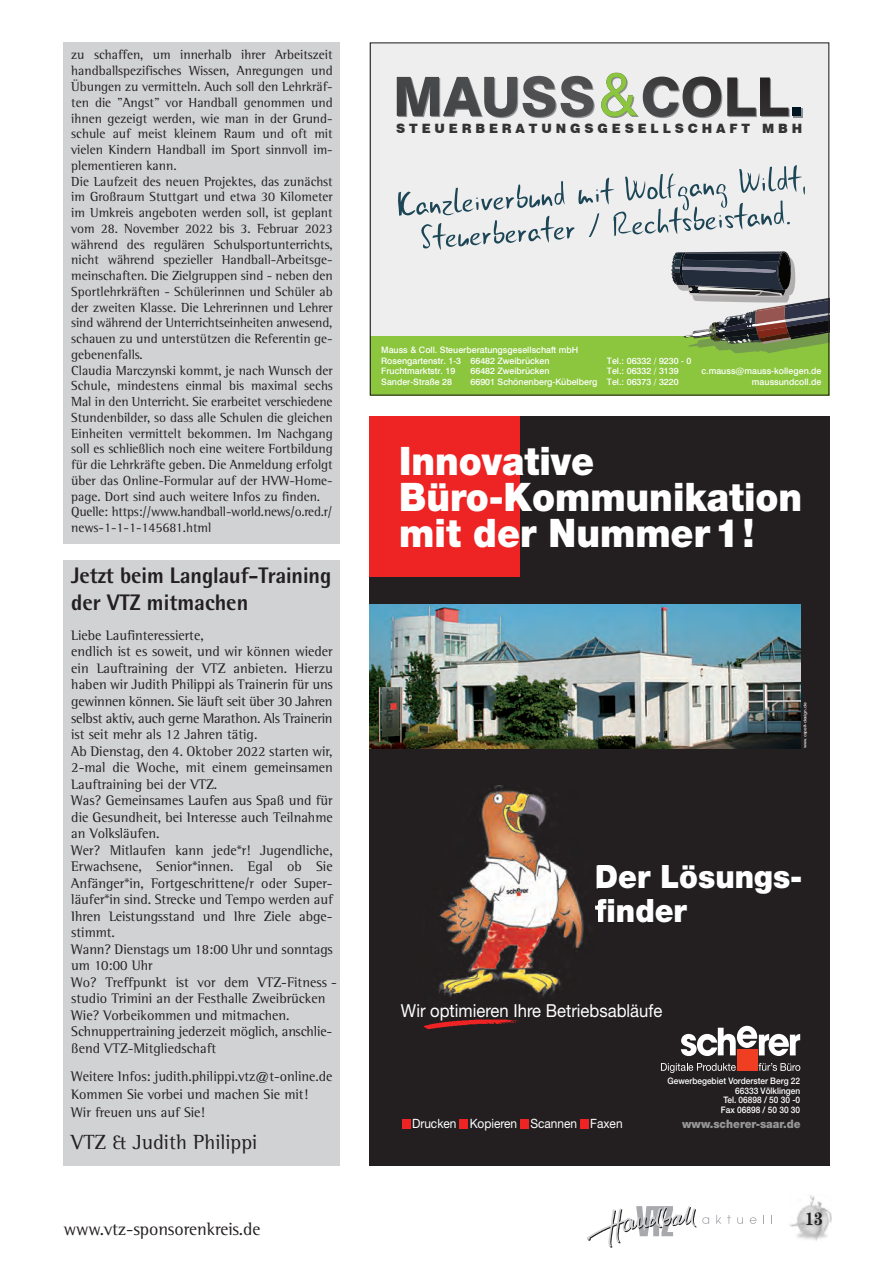
<style>
.page{position:relative;width:893px;height:1263px;background:#fff}
.page>*{position:absolute;margin:0;border:0;box-sizing:border-box;transform-origin:0 0}
.t1{font:900 39.3px/35.7px "Helvetica Neue";color:#fff;scale:.93 1}
.t2{font:900 32.25px/34px "Helvetica Neue";color:#fff;scale:.93 1}
.t3{font:800 22.5px/27px "Rotis Semi Sans";letter-spacing:-.005em;color:#231f20;scale:.96 1}
.t4{font:21px "Rotis Semi Serif";color:#231f20}
.t5{font:18px "Rotis Semi Serif";color:#231f20}
.t6{font:700 condensed 18px "Century";color:#231f20}
.t7{font:17.85px "Helvetica Neue";color:#fff;scale:.93 1}
.t8{font:14.25px/16.5px "Rotis Semi Serif";color:#231f20}
.t9{font:13.5px/15.8px "Rotis Semi Serif";color:#231f20}
.t10{font:900 12.9px "Swiss 721 BT";letter-spacing:.3em;color:#333}
.t11{font:12.75px "Helvetica Neue";color:#fff;scale:.93 1}
.t12{font:900 11.7px "Helvetica Neue";color:#969696;scale:.93 1}
.t13{font:500 9px/9.9px "Helvetica Neue";color:#fff;text-align:right;scale:.93 1}
.t14{font:500 8.85px/10.6px "Swiss 721 BT";color:#fff}
.t15{font:500 3.9px "Avant Garde";letter-spacing:.015em;color:#fff;scale:1.07 1}
</style>
<div class="page">
<img style="left:789px;top:1195px;width:43px;height:46px">
<img style="left:587px;top:1206px;width:109px;height:42px">
<svg style="left:702px;top:1217px;width:7px;height:7px"></svg>
<svg style="left:716px;top:1215px;width:5px;height:9px"></svg>
<svg style="left:727px;top:1215px;width:4px;height:9px"></svg>
<svg style="left:737px;top:1217px;width:6px;height:7px"></svg>
<svg style="left:750px;top:1217px;width:7px;height:7px"></svg>
<div style="left:370px;top:417px;width:459px;height:334px;background:#231f20"></div>
<img style="left:370px;top:604px;width:430px;height:144px">
<div style="left:370px;top:417px;width:150px;height:160px;background:#ee2323"></div>
<img style="left:424px;top:740px;width:173px;height:9px">
<div style="left:370px;top:784px;width:459px;height:381px;background:#231f20"></div>
<svg style="left:681px;top:1026px;width:119px;height:30px"></svg>
<svg style="left:661px;top:1063px;width:75px;height:10px"></svg>
<svg style="left:759px;top:1063px;width:41px;height:8px"></svg>
<div style="left:737px;top:1049px;width:20px;height:22px;background:#ef3e22"></div>
<div style="left:402px;top:1119px;width:8px;height:9px;background:#ee2323"></div>
<div style="left:459px;top:1119px;width:9px;height:9px;background:#ee2323"></div>
<div style="left:520px;top:1119px;width:8px;height:9px;background:#ee2323"></div>
<div style="left:580px;top:1119px;width:8px;height:9px;background:#ee2323"></div>
<img style="left:438px;top:785px;width:159px;height:212px">
<svg style="left:597px;top:865px;width:1px;height:24px"></svg>
<img style="left:423px;top:1019px;width:96px;height:11px">
<div style="left:370px;top:750px;width:459px;height:35px;background:#231f20"></div>
<div style="left:370px;top:43px;width:459px;height:306px;background:#eeeeef"></div>
<svg style="left:484px;top:73px;width:238px;height:45px"></svg>
<svg style="left:794px;top:109px;width:8px;height:8px"></svg>
<div style="left:793px;top:108px;width:8px;height:8px;background:#001522"></div>
<div style="left:370px;top:336px;width:362px;height:59px;background:#8bc63e"></div>
<div style="left:694px;top:336px;width:135px;height:59px;background:#8bc63e"></div>
<svg style="left:398px;top:165px;width:429px;height:188px"></svg>
<div style="left:64px;top:43px;width:276px;height:501px;background:#d1d2d4"></div>
<div style="left:64px;top:560px;width:276px;height:605px;background:#d1d2d4"></div>
<p class="t9" style="left:71px;top:48px;width:263px">zu schaffen, um innerhalb ihrer Arbeitszeit handballspezifisches Wissen, Anregungen und Übungen zu vermitteln. Auch soll den Lehrkräf&shy;ten die "Angst" vor Handball genommen und ihnen gezeigt werden, wie man in der Grund&shy;schule auf meist kleinem Raum und oft mit vielen Kindern Handball im Sport sinnvoll im&shy;plementieren kann.<br>Die Laufzeit des neuen Projektes, das zunächst im Großraum Stuttgart und etwa 30 Kilometer im Umkreis angeboten werden soll, ist geplant vom 28. November 2022 bis 3. Februar 2023 während des regulären Schulsportunterrichts, nicht während spezieller Handball-Arbeitsge&shy;meinschaften. Die Zielgruppen sind - neben den Sportlehrkräften - Schülerinnen und Schüler ab der zweiten Klasse. Die Lehrerinnen und Lehrer sind während der Unterrichtseinheiten anwesend, schauen zu und unterstützen die Referentin ge&shy;gebenenfalls.<br>Claudia Marczynski kommt, je nach Wunsch der Schule, mindestens einmal bis maximal sechs Mal in den Unterricht. Sie erarbeitet verschiedene Stundenbilder, so dass alle Schulen die gleichen Einheiten vermittelt bekommen. Im Nachgang soll es schließlich noch eine weitere Fortbildung für die Lehrkräfte geben. Die Anmeldung erfolgt über das Online-Formular auf der HVW-Home&shy;page. Dort sind auch weitere Infos zu finden.<br>Quelle: https://www.handball-world.news/o.red.r/ news-1-1-1-145681.html</p>
<h3 class="t3" style="left:71px;top:564px;width:272px">Jetzt beim Langlauf-Training der VTZ mitmachen</h3>
<p class="t8" style="left:71px;top:628px;width:267px">Liebe Laufinteressierte,<br>endlich ist es soweit, und wir können wieder ein Lauftraining der VTZ anbieten. Hierzu haben wir Judith Philippi als Trainerin für uns gewinnen können. Sie läuft seit über 30 Jahren selbst aktiv, auch gerne Marathon. Als Trainerin ist seit mehr als 12 Jahren tätig.<br>Ab Dienstag, den 4. Oktober 2022 starten wir, 2-mal die Woche, mit einem gemeinsamen Lauftraining bei der VTZ.<br>Was? Gemeinsames Laufen aus Spaß und für die Gesundheit, bei Interesse auch Teilnahme an Volksläufen.<br>Wer? Mitlaufen kann jede*r! Jugendliche, Erwachsene, Senior*innen. Egal ob Sie Anfänger*in, Fortgeschrittene/r oder Super&shy;läufer*in sind. Strecke und Tempo werden auf Ihren Leistungsstand und Ihre Ziele abge&shy;stimmt.<br>Wann? Dienstags um 18:00 Uhr und sonntags um 10:00 Uhr<br>Wo? Treffpunkt ist vor dem VTZ-Fitness - studio Trimini an der Festhalle Zweibrücken Wie? Vorbeikommen und mitmachen.<br>Schnuppertraining jederzeit möglich, anschlie - ßend VTZ-Mitgliedschaft</p>
<p class="t8" style="left:71px;top:1069px;width:263px;line-height:18px">Weitere Infos: judith.philippi.vtz@t-online.de<br>Kommen Sie vorbei und machen Sie mit!<br>Wir freuen uns auf Sie!</p>
<h3 class="t4" style="left:71px;top:1134px;width:188px">VTZ &amp; Judith Philippi</h3>
<h3 class="t5" style="left:64px;top:1223px;width:198px">www.vtz-sponsorenkreis.de</h3>
<p class="t10" style="left:396px;top:120px;width:407px">STEUERBERATUNGSGESELLSCHAFT MBH</p>
<p class="t14" style="left:381px;top:345px;width:198px">Mauss &amp; Coll. Steuerberatungsgesellschaft mbH<br>Rosengartenstr. 1-3 66482 Zweibrücken</p>
<p class="t14" style="left:607px;top:356px;width:86px">Tel.: 06332 / 9230 - 0</p>
<p class="t14" style="left:381px;top:366px;width:76px">Fruchtmarktstr. 19</p>
<p class="t14" style="left:470px;top:366px;width:81px">66482 Zweibrücken</p>
<p class="t14" style="left:607px;top:366px;width:73px">Tel.: 06332 / 3139</p>
<p class="t14" style="left:381px;top:377px;width:72px">Sander-Straße 28</p>
<p class="t14" style="left:470px;top:377px;width:210px">66901 Schönenberg-Kübelberg Tel.: 06373 / 3220</p>
<p class="t14" style="left:701px;top:366px;width:121px;text-align:right">c.mauss@mauss-kollegen.de maussundcoll.de</p>
<p class="t14" style="left:752px;top:366px;width:6px">c</p>
<h1 class="t1" style="left:399px;top:447px;width:435px">Innovative<br>Büro-Kommunikation mit der Nummer1!</h1>
<p class="t15" style="left:804px;top:748px;width:45px;rotate:-90deg">www.ospelt-design.de</p>
<h2 class="t2" style="left:595px;top:862px;width:225px">Der Lösungs&shy;finder</h2>
<h3 class="t7" style="left:401px;top:1004px;width:283px">Wir optimieren Ihre Betriebsabläufe</h3>
<p class="t13" style="left:667px;top:1076px;width:144px">Gewerbegebiet Vorderster Berg 22<br>66333 Völklingen<br>Tel. 06898 / 50 30 -0<br>Fax 06898 / 50 30 30</p>
<p class="t11" style="left:412px;top:1119px;width:228px">Drucken Kopieren Scannen Faxen</p>
<p class="t12" style="left:682px;top:1120px;width:129px">www.scherer-saar.de</p>
<h3 class="t6" style="left:805px;top:1212px;width:19px">13</h3>
</div>
